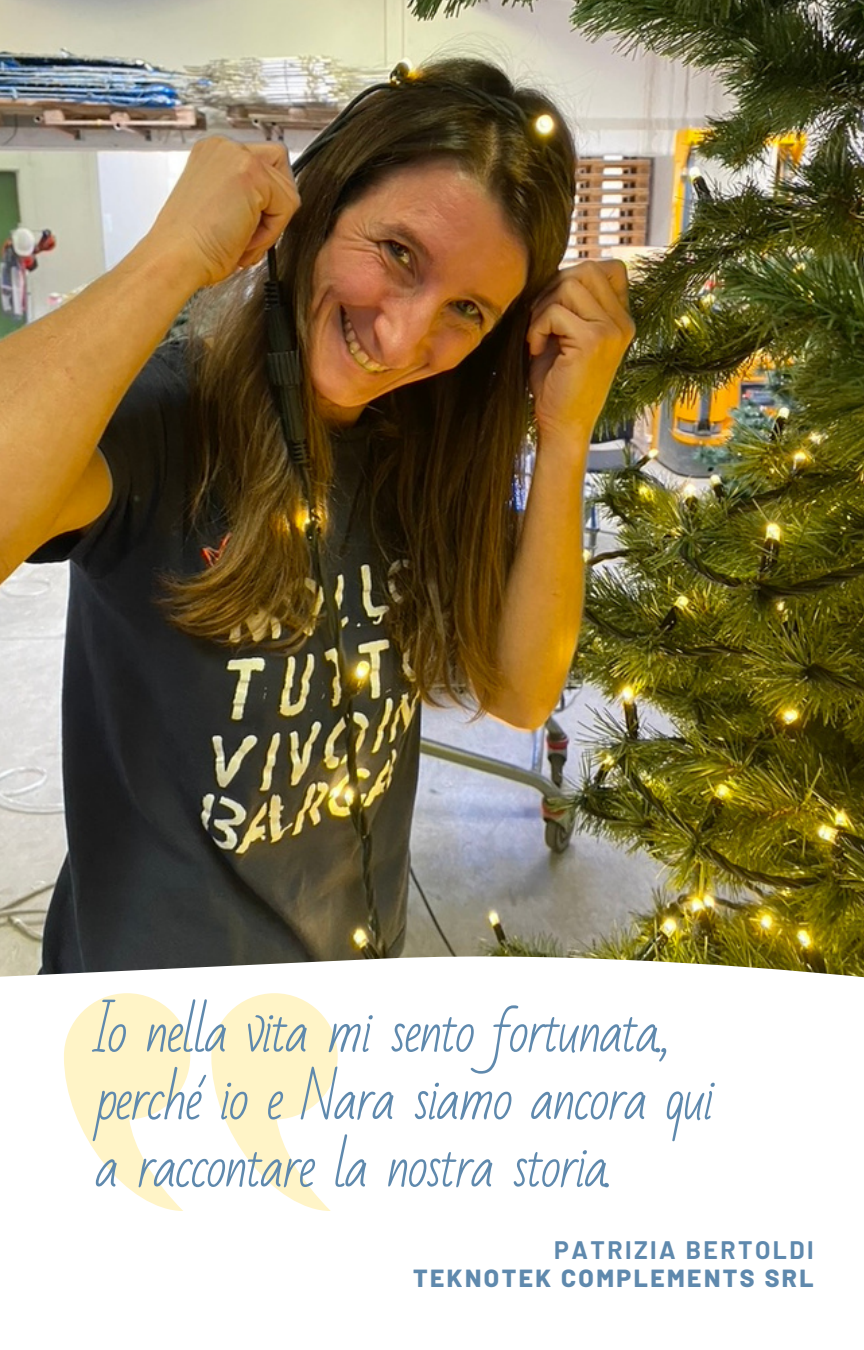
<style>
.page{position:relative;width:864px;height:1350px;background:#fff}
.page>*{position:absolute;margin:0;border:0;box-sizing:border-box;transform-origin:0 0}
.t1{font:54px/67.5px "Bad Script";letter-spacing:-.045em;color:#5f89ad}
.t2{font:800 24.75px "Barlow";letter-spacing:.1em;color:#5f89ad}
.t3{font:700 24.75px "Barlow";letter-spacing:.1em;color:#5f89ad}
.t4{font:600 24.75px "Barlow";letter-spacing:.1em;color:#5f89ad}
</style>
<div class="page">
<img style="left:0;top:0;width:864px;height:949px">
<svg style="left:0;top:949px;width:864px;height:115px"></svg>
<svg style="left:211px;top:993px;width:126px;height:218px"></svg>
<svg style="left:64px;top:993px;width:126px;height:218px"></svg>
<p class="t1" style="left:95px;top:999px;width:621px">Io nella vita mi sento fortunata., perché io e Nara siamo ancora qui a raccontare la nostra storia.</p>
<p class="t3" style="left:554px;top:1234px;width:261px">PATRIZIA BERTOLDI</p>
<p class="t2" style="left:413px;top:1262px;width:402px">TEKNOTEK COMPLEMENTS SRL</p>
<p class="t4" style="left:583px;top:1262px;width:260px">PATRIZIA BERTO DI</p>
</div>
